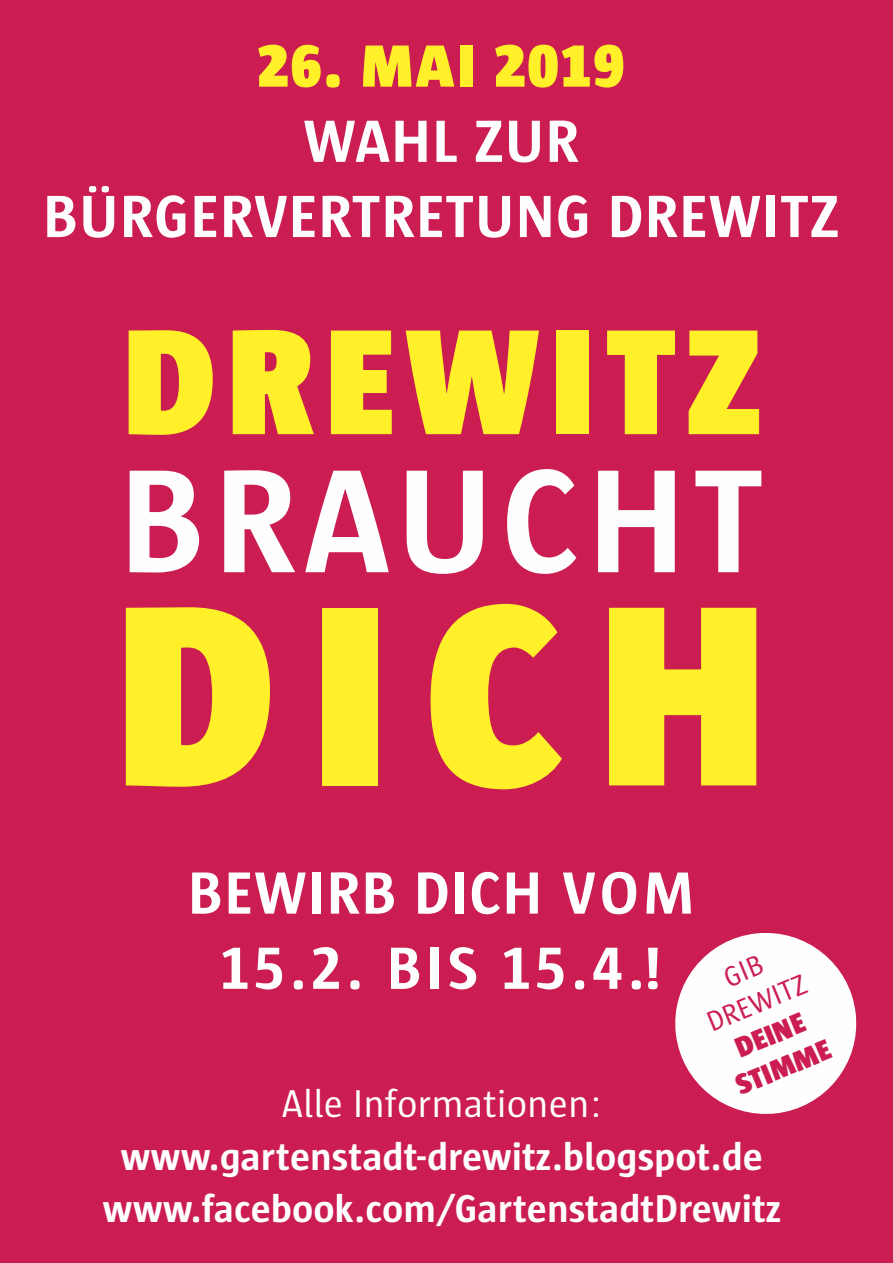
<style>
.page{position:relative;width:893px;height:1263px;background:#cb1d52}
.page>*{position:absolute;margin:0;border:0;box-sizing:border-box;transform-origin:0 0}
.t1{font:900 263.1px "Sun SC";color:#fff029}
.t2{font:900 153.45px "Sun SC";color:#fff029}
.t3{font:700 150.3px "Sun SC";color:#fefefe}
.t4{font:700 60.9px/75.2px "Sun SC";letter-spacing:.045em;color:#fefefe;text-align:center}
.t5{font:900 60.9px "Sun SC";letter-spacing:.04em;color:#fff029}
.t6{font:700 39.75px/52.7px "Sun";color:#fefefe;text-align:center}
.t7{font:39.75px "Sun";color:#fefefe}
.t8{font:900 28.95px/34.8px "Sun";color:#cb1d52;text-align:center}
.t9{font:28.95px/34.8px "Sun";color:#cb1d52;text-align:center}
</style>
<div class="page">
<svg style="left:675px;top:933px;width:182px;height:181px"></svg>
<h3 class="t5" style="left:258px;top:43px;width:368px">26. MAI 2019</h3>
<h3 class="t4" style="left:43px;top:108px;width:798px">WAHL ZUR<br>BÜRGERVERTRETUNG DREWITZ</h3>
<h2 class="t2" style="left:121px;top:325px;width:641px">DREWITZ</h2>
<h3 class="t3" style="left:119px;top:466px;width:647px">BRAUCHT</h3>
<h1 class="t1" style="left:113px;top:599px;width:658px">DICH</h1>
<h3 class="t4" style="left:188px;top:860px;width:508px">BEWIRB DICH VOM<br>15.2. BIS 15.4.!</h3>
<p class="t9" style="left:689px;top:976px;width:107px;rotate:-22deg">GIB<br>DREWITZ</p>
<p class="t8" style="left:718px;top:1039px;width:102px;rotate:-22deg">DEINE<br>STIMME</p>
<p class="t7" style="left:282px;top:1089px;width:321px">Alle Informationen:</p>
<p class="t6" style="left:103px;top:1133px;width:680px">www.gartenstadt-drewitz.blogspot.de www.facebook.com/GartenstadtDrewitz</p>
</div>
